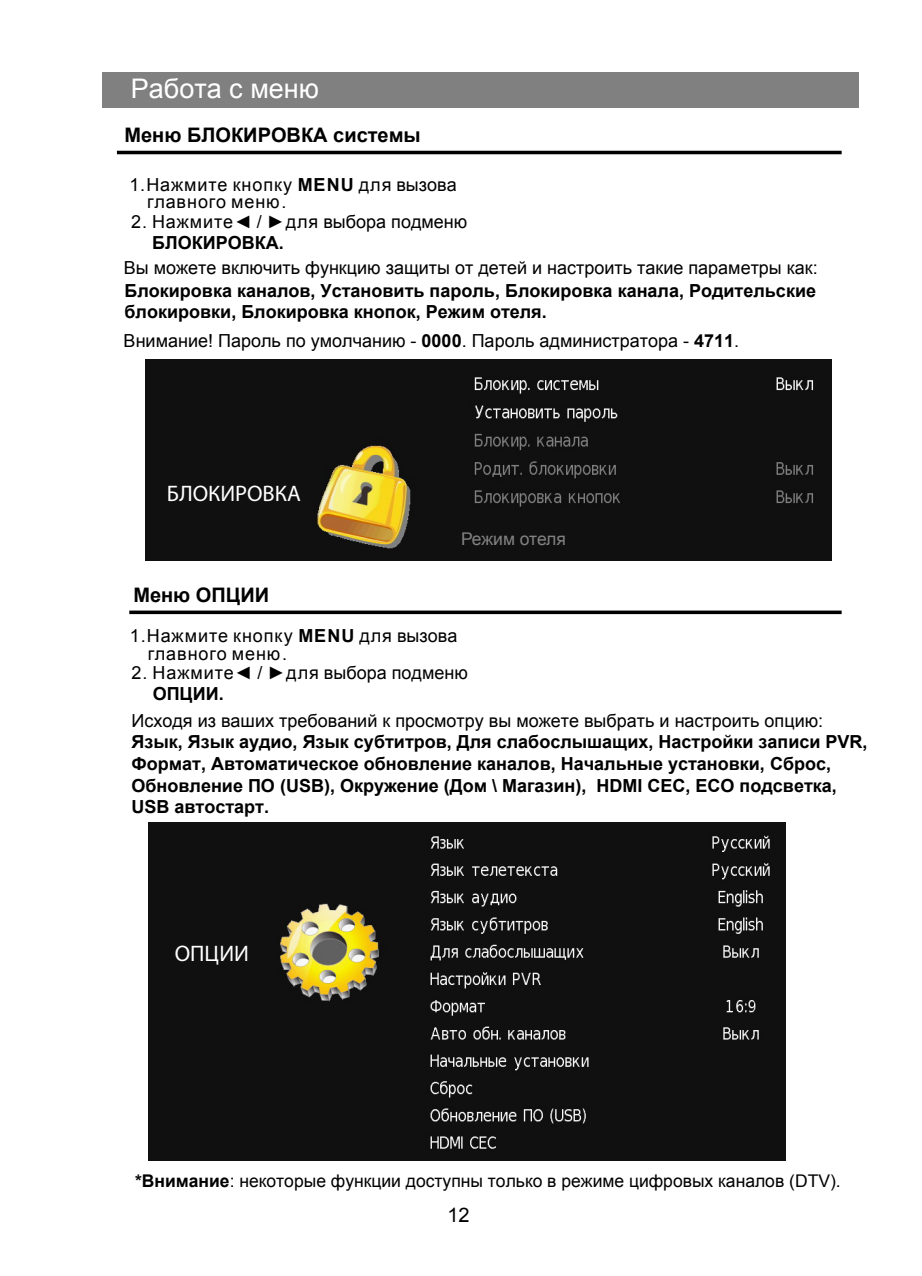
<style>
.page{position:relative;width:922px;height:1276px;background:#fff}
.page>*{position:absolute;margin:0;border:0;box-sizing:border-box;transform-origin:0 0}
.t1{font:27px "Arial";color:#fff}
.t2{font:22.5px "Myriad Pro";color:#fff}
.t3{font:700 20px "Arial";color:#000}
.t4{font:20px "Arial";color:#000}
.t5{font:700 18px/21.5px "Arial";color:#000}
.t6{font:18px "Arial";color:#000}
.t7{font:18px/17.5px "Arial";letter-spacing:.05em;color:#000}
.t8{font:17.5px "Arial";color:#000}
.t9{font:17.5px "Arial";letter-spacing:-.01em;color:#828282}
.s1{font-weight:700}
</style>
<div class="page">
<div style="left:102px;top:72px;width:756px;height:35px;background:#808080"></div>
<hr style="left:117px;top:151px;width:724px;height:3px;background:#000">
<svg style="left:129px;top:610px;width:712px;height:4px;background:#242424"></svg>
<img style="left:145px;top:360px;width:686px;height:200px">
<div style="left:161px;top:489px;width:137px;height:44px;background:#101010"></div>
<img style="left:148px;top:823px;width:637px;height:337px">
<div style="left:152px;top:936px;width:91px;height:82px;background:#101010"></div>
<h1 class="t1" style="left:131px;top:70px;width:190px">Работа с меню</h1>
<p class="t3" style="left:124px;top:120px;width:297px">Меню БЛОКИРОВКА системы</p>
<p class="t7" style="left:147px;top:175px;width:311px;text-indent:-18px">1.Нажмите кнопку <span class="s1">MENU</span> для вызова главного меню.</p>
<p class="t6" style="left:131px;top:209px;width:338px">2. Нажмите◄ / ►для выбора подменю</p>
<p class="t5" style="left:152px;top:232px;width:133px">БЛОКИРОВКА.</p>
<p class="t6" style="left:124px;top:255px;width:695px">Вы можете включить функцию защиты от детей и настроить такие параметры как:</p>
<p class="t5" style="left:124px;top:280px;width:693px">Блокировка каналов, Установить пароль, Блокировка канала, Родительские блокировки, Блокировка кнопок, Режим отеля.</p>
<p class="t6" style="left:124px;top:329px;width:617px">Внимание! Пароль по умолчанию - <span class="s1">0000</span>. Пароль администратора - <span class="s1">4711</span>.</p>
<p class="t2" style="left:167px;top:479px;width:135px">БЛОКИРОВКА</p>
<p class="t9" style="left:461px;top:526px;width:106px">Режим отеля</p>
<p class="t3" style="left:133px;top:581px;width:137px">Меню ОПЦИИ</p>
<p class="t7" style="left:148px;top:627px;width:311px;text-indent:-18px">1.Нажмите кнопку <span class="s1">MENU</span> для вызова главного меню.</p>
<p class="t6" style="left:131px;top:660px;width:338px">2. Нажмите◄ / ►для выбора подменю</p>
<p class="t5" style="left:153px;top:683px;width:72px">ОПЦИИ.</p>
<p class="t6" style="left:131px;top:708px;width:693px">Исходя из ваших требований к просмотру вы можете выбрать и настроить опцию:</p>
<p class="t5" style="left:131px;top:731px;width:737px">Язык, Язык аудио, Язык субтитров, Для слабослышащих, Настройки записи PVR, Формат, Автоматическое обновление каналов, Начальные установки, Сброс, Обновление ПО (USB), Окружение (Дом \ Магазин), HDMI CEC, ECO подсветка, USB автостарт.</p>
<p class="t2" style="left:175px;top:939px;width:76px">ОПЦИИ</p>
<p class="t8" style="left:135px;top:1168px;width:707px"><span class="s1">*Внимание</span>: некоторые функции доступны только в режиме цифровых каналов (DTV).</p>
<p class="t4" style="left:447px;top:1200px;width:24px">12</p>
</div>
